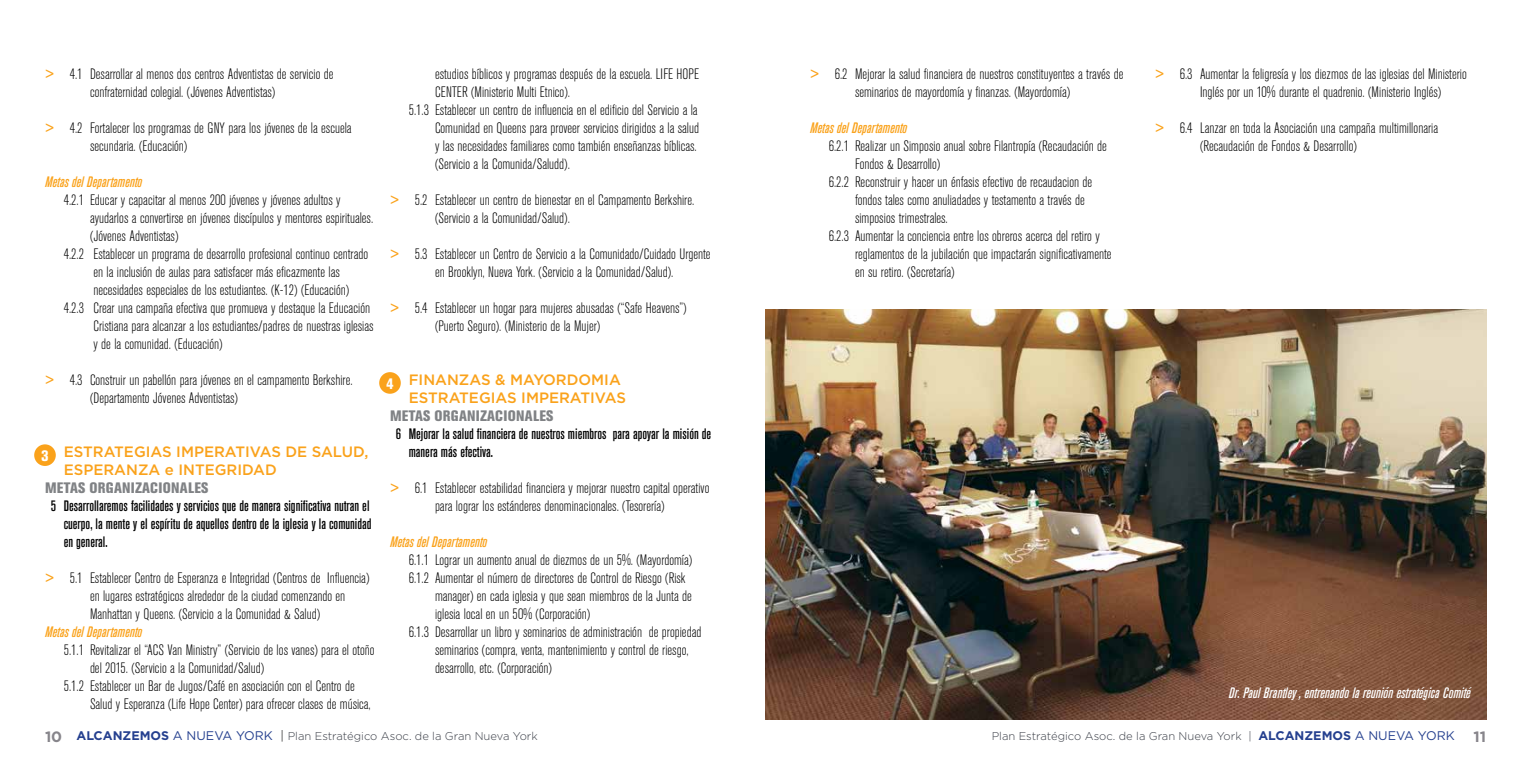
<style>
.page{position:relative;width:1530px;height:765px;background:#fff}
.page>*{position:absolute;margin:0;border:0;box-sizing:border-box;transform-origin:0 0}
.t1{font:300 condensed 15px/18px "Akzidenz Grotesk BE";color:#000}
.t2{font:500 condensed 15px/18px "Akzidenz Grotesk BE";color:#000}
.t3{font:500 15px/18px "Gotham";color:#faa21b}
.t4{font:italic 500 condensed 15px "Akzidenz Grotesk BE";color:#faa21b}
.t5{font:italic 500 condensed 15px "Akzidenz Grotesk BE";color:#fff}
.t6{font:800 condensed 15px "Akzidenz Grotesk BE";letter-spacing:.02em;color:#808285}
.t7{font:700 15px "Gotham";color:#87858b}
.t8{font:800 condensed 15px "Akzidenz Grotesk BE";color:#fff}
.t9{font:300 11.25px "Gotham";color:#393d46}
.s1{font-weight:500;font-style:italic;color:#faa21b}
.s2{font-weight:700;font-size:15px;color:#87858b}
.s3{font-weight:700;font-size:12.5px;color:#25408f}
.s4{font-weight:400;font-size:12.5px;color:#25408f}
.s5{font-size:12.5px;color:#000}
</style>
<div class="page">
<img style="left:765px;top:309px;width:721px;height:411px">
<div style="left:34px;top:444px;width:22px;height:22px;background:#faa21b;border-radius:50%"></div>
<div style="left:379px;top:372px;width:22px;height:22px;background:#faa21b;border-radius:50%"></div>
<p class="t1" style="left:90px;top:65px;width:245px;text-indent:-45px"><span class="s1">&gt;</span> 4.1 Desarrollar al menos dos centros Adventistas de servicio de confraternidad colegial. (Jóvenes Adventistas)</p>
<p class="t1" style="left:90px;top:119px;width:263px;text-indent:-45px"><span class="s1">&gt;</span> 4.2 Fortalecer los programas de GNY para los jóvenes de la escuela secundaria. (Educación)</p>
<p class="t4" style="left:45px;top:173px;width:99px">Metas del Departamento</p>
<p class="t1" style="left:64px;top:191px;width:278px">4.2.1 Educar y capacitar al menos 200 jóvenes y jóvenes adultos y</p>
<p class="t1" style="left:90px;top:209px;width:285px">ayudarlos a convertirse en jóvenes discípulos y mentores espirituales.</p>
<p class="t1" style="left:90px;top:227px;width:90px">(Jóvenes Adventistas)</p>
<p class="t1" style="left:64px;top:245px;width:306px">4.2.2 Establecer un programa de desarrollo profesional continuo centrado</p>
<p class="t1" style="left:93px;top:263px;width:248px">en la inclusión de aulas para satisfacer más eficazmente las</p>
<p class="t1" style="left:93px;top:281px;width:257px">necesidades especiales de los estudiantes. (K-12) (Educación)</p>
<p class="t1" style="left:64px;top:299px;width:308px">4.2.3 Crear una campaña efectiva que promueva y destaque la Educación</p>
<p class="t1" style="left:93px;top:317px;width:282px">Cristiana para alcanzar a los estudiantes/padres de nuestras iglesias</p>
<p class="t1" style="left:93px;top:335px;width:131px">y de la comunidad. (Educación)</p>
<p class="t1" style="left:90px;top:371px;width:264px;text-indent:-45px"><span class="s1">&gt;</span> 4.3 Construir un pabellón para jóvenes en el campamento Berkshire. (Departamento Jóvenes Adventistas)</p>
<p class="t3" style="left:64px;top:442px;width:306px">ESTRATEGIAS IMPERATIVAS DE SALUD,<br>ESPERANZA e INTEGRIDAD</p>
<p class="t6" style="left:45px;top:479px;width:165px">METAS ORGANIZACIONALES</p>
<p class="t2" style="left:64px;top:497px;width:309px;text-indent:-13px">5 Desarrollaremos facilidades y servicios que de manera significativa nutran el cuerpo, la mente y el espíritu de aquellos dentro de la iglesia y la comunidad en general.</p>
<p class="t1" style="left:90px;top:569px;width:281px;text-indent:-45px"><span class="s1">&gt;</span> 5.1 Establecer Centro de Esperanza e Integridad (Centros de Influencia) en lugares estratégicos alrededor de la ciudad comenzando en<br>Manhattan y Queens. (Servicio a la Comunidad &amp; Salud)</p>
<p class="t4" style="left:45px;top:623px;width:99px">Metas del Departamento</p>
<p class="t1" style="left:64px;top:641px;width:312px">5.1.1 Revitalizar el “ACS Van Ministry” (Servicio de los vanes) para el otoño</p>
<p class="t1" style="left:90px;top:659px;width:176px">del 2015. (Servicio a la Comunidad/Salud)</p>
<p class="t1" style="left:64px;top:677px;width:293px">5.1.2 Establecer un Bar de Jugos/Café en asociación con el Centro de</p>
<p class="t1" style="left:90px;top:695px;width:282px">Salud y Esperanza (Life Hope Center) para ofrecer clases de música,</p>
<p class="t8" style="left:41px;top:447px;width:9px">3</p>
<p class="t1" style="left:435px;top:65px;width:266px">estudios bíblicos y programas después de la escuela. LIFE HOPE</p>
<p class="t1" style="left:435px;top:83px;width:136px">CENTER (Ministerio Multi Etnico).</p>
<p class="t1" style="left:409px;top:101px;width:290px">5.1.3 Establecer un centro de influencia en el edificio del Servicio a la</p>
<p class="t1" style="left:435px;top:119px;width:266px">Comunidad en Queens para proveer servicios dirigidos a la salud</p>
<p class="t1" style="left:435px;top:137px;width:263px">y las necesidades familiares como también enseñanzas bíblicas.</p>
<p class="t1" style="left:435px;top:155px;width:136px">(Servicio a la Comunida/Saludd).</p>
<p class="t1" style="left:435px;top:191px;width:261px;text-indent:-45px"><span class="s1">&gt;</span> 5.2 Establecer un centro de bienestar en el Campamento Berkshire. (Servicio a la Comunidad/Salud).</p>
<p class="t1" style="left:390px;top:245px;width:322px;text-align:center"><span class="s1">&gt;</span> 5.3 Establecer un Centro de Servicio a la Comunidado/Cuidado Urgente en Brooklyn, Nueva York. (Servicio a la Comunidad/Salud).</p>
<p class="t1" style="left:435px;top:299px;width:253px;text-indent:-45px"><span class="s1">&gt;</span> 5.4 Establecer un hogar para mujeres abusadas (“Safe Heavens”) (Puerto Seguro). (Ministerio de la Mujer)</p>
<p class="t3" style="left:409px;top:370px;width:219px">FINANZAS &amp; MAYORDOMIA<br>ESTRATEGIAS IMPERATIVAS</p>
<p class="t6" style="left:390px;top:407px;width:165px">METAS ORGANIZACIONALES</p>
<p class="t2" style="left:409px;top:425px;width:304px;text-indent:-13px">6 Mejorar la salud financiera de nuestros miembros para apoyar la misión de manera más efectiva.</p>
<p class="t1" style="left:390px;top:479px;width:321px;text-align:center"><span class="s1">&gt;</span> 6.1 Establecer estabilidad financiera y mejorar nuestro capital operativo para lograr los estánderes denominacionales. (Tesorería)</p>
<p class="t4" style="left:390px;top:533px;width:99px">Metas del Departamento</p>
<p class="t1" style="left:409px;top:551px;width:285px">6.1.1 Lograr un aumento anual de diezmos de un 5%. (Mayordomía)</p>
<p class="t1" style="left:409px;top:569px;width:278px">6.1.2 Aumentar el número de directores de Control de Riesgo (Risk</p>
<p class="t1" style="left:435px;top:587px;width:258px">manager) en cada iglesia y que sean miembros de la Junta de</p>
<p class="t1" style="left:435px;top:605px;width:157px">iglesia local en un 50% (Corporación)</p>
<p class="t1" style="left:409px;top:623px;width:294px">6.1.3 Desarrollar un libro y seminarios de administración de propiedad</p>
<p class="t1" style="left:435px;top:641px;width:255px">seminarios (compra, venta, mantenimiento y control de riesgo,</p>
<p class="t1" style="left:435px;top:659px;width:119px">desarrollo, etc. (Corporación)</p>
<p class="t8" style="left:386px;top:375px;width:9px">4</p>
<p class="t1" style="left:810px;top:65px;width:315px;text-align:center"><span class="s1">&gt;</span> 6.2 Mejorar la salud financiera de nuestros constituyentes a través de seminarios de mayordomía y finanzas. (Mayordomía)</p>
<p class="t4" style="left:810px;top:119px;width:99px">Metas del Departamento</p>
<p class="t1" style="left:829px;top:137px;width:280px">6.2.1 Realizar un Simposio anual sobre Filantropía (Recaudación de</p>
<p class="t1" style="left:855px;top:155px;width:87px">Fondos &amp; Desarrollo)</p>
<p class="t1" style="left:829px;top:173px;width:265px">6.2.2 Reconstruir y hacer un énfasis efectivo de recaudacion de</p>
<p class="t1" style="left:855px;top:191px;width:231px">fondos tales como anuliadades y testamento a través de</p>
<p class="t1" style="left:855px;top:209px;width:94px">simposios trimestrales.</p>
<p class="t1" style="left:829px;top:227px;width:273px">6.2.3 Aumentar la conciencia entre los obreros acerca del retiro y</p>
<p class="t1" style="left:855px;top:245px;width:258px">reglamentos de la jubilación que impactarán significativamente</p>
<p class="t1" style="left:855px;top:263px;width:101px">en su retiro. (Secretaría)</p>
<p class="t1" style="left:1200px;top:65px;width:268px;text-indent:-45px"><span class="s1">&gt;</span> 6.3 Aumentar la feligresía y los diezmos de las iglesias del Ministerio<br>Inglés por un 10% durante el quadrenio. (Ministerio Inglés)</p>
<p class="t1" style="left:1200px;top:119px;width:240px;text-indent:-45px"><span class="s1">&gt;</span> 6.4 Lanzar en toda la Asociación una campaña multimillonaria (Recaudación de Fondos &amp; Desarrollo)</p>
<p class="t5" style="left:1229px;top:684px;width:243px">Dr. Paul Brantley , entrenando la reunión estratégica Comité</p>
<p class="t9" style="left:45px;top:729px;width:494px"><span class="s2">10</span> <span class="s3">ALCANZEMOS</span> <span class="s4">A NUEVA YORK</span> <span class="s5">|</span> Plan Estratégico Asoc. de la Gran Nueva York</p>
<p class="t9" style="left:992px;top:729px;width:465px">Plan Estratégico Asoc. de la Gran Nueva York | <span class="s3">ALCANZEMOS</span> <span class="s4">A NUEVA YORK</span></p>
<p class="t7" style="left:1474px;top:727px;width:14px">11</p>
</div>
